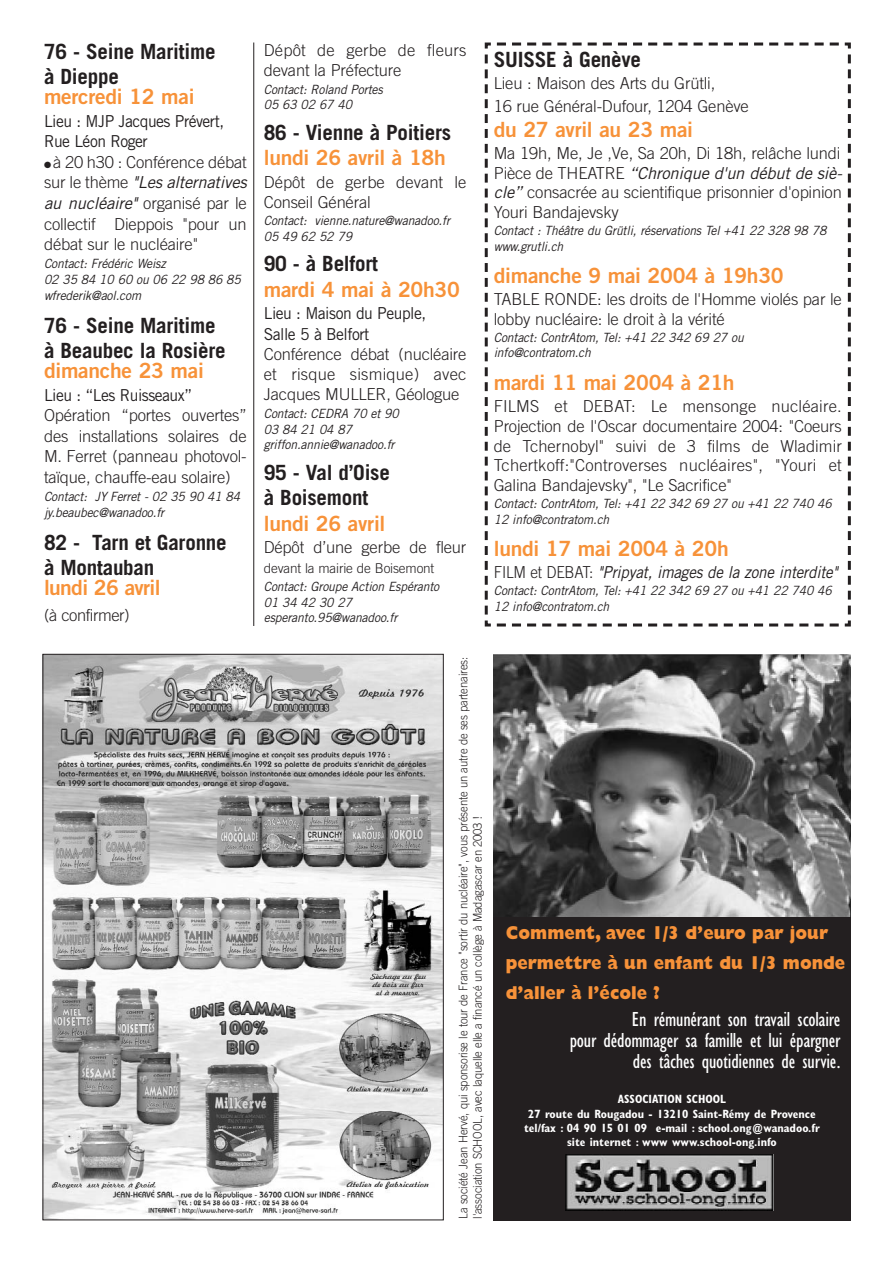
<style>
.page{position:relative;width:893px;height:1263px;background:#fff}
.page>*{position:absolute;margin:0;border:0;box-sizing:border-box;transform-origin:0 0}
.t1{font:700 21px/24.8px "Trade Gothic";letter-spacing:-.01em;color:#231f20}
.t2{font:21px "Trade Gothic Bold Two";letter-spacing:-.01em;color:#f79239}
.t3{font:condensed 21px/21px "Gill Sans";letter-spacing:-.01em;color:#fff;text-align:right}
.t4{font:21px "Trade Gothic Bold Two";letter-spacing:-.03em;color:#f79239}
.t5{font:800 18.75px/30px "Gill Sans";color:#f79239;scale:.9 1}
.t6{font:300 16.5px/19.8px "Trade Gothic";letter-spacing:-.01em;color:#231f20;text-align:justify}
.t7{font:16.5px/20.5px "Trade Gothic";letter-spacing:-.03em;color:#231f20;scale:.95 1}
.t8{font:italic 16.5px "Trade Gothic";letter-spacing:-.01em;color:#231f20;scale:.92 1}
.t9{font:300 16.5px "Trade Gothic";letter-spacing:-.03em;color:#231f20}
.t10{font:300 13.5px "Trade Gothic";letter-spacing:-.01em;color:#231f20}
.t11{font:italic 12.75px/15.8px "Trade Gothic";letter-spacing:-.01em;color:#231f20;scale:.95 1}
.t12{font:300 12px/14.4px "Trade Gothic";letter-spacing:-.01em;color:#231f20;scale:.94 1}
.t13{font:700 condensed 12px/14.4px "Gill Sans";color:#fff;text-align:center}
.s1{font-weight:400;font-style:italic}
.s2{font-weight:300;font-style:normal}
</style>
<div class="page">
<svg style="left:484px;top:42px;width:367px;height:585px"></svg>
<div style="left:493px;top:678px;width:357px;height:542px;background:#231f20"></div>
<img style="left:45px;top:656px;width:396px;height:562px">
<img style="left:493px;top:654px;width:357px;height:262px">
<img style="left:565px;top:1154px;width:208px;height:57px">
<hr style="left:253px;top:43px;width:1px;height:583px;background:#231f20">
<p class="t1" style="left:44px;top:41px;width:173px">76 - Seine Maritime à Dieppe</p>
<p class="t2" style="left:44px;top:89px;width:152px">mercredi 12 mai</p>
<p class="t7" style="left:44px;top:112px;width:191px">Lieu : MJP Jacques Prévert,<br>Rue Léon Roger</p>
<p class="t6" style="left:44px;top:153px;width:204px;line-height:20.5px">● à 20 h30 : Conférence débat sur le thème <span class="s1">"Les alternatives au nucléaire"</span> organisé par le collectif Dieppois "pour un débat sur le nucléaire"</p>
<p class="t11" style="left:44px;top:257px;width:209px">Contact: Frédéric Weisz<br>02 35 84 10 60 ou 06 22 98 86 85 wfrederik@aol.com</p>
<p class="t1" style="left:44px;top:315px;width:183px">76 - Seine Maritime à Beaubec la Rosière</p>
<p class="t2" style="left:44px;top:363px;width:161px">dimanche 23 mai</p>
<p class="t7" style="left:44px;top:386px;width:157px">Lieu : “Les Ruisseaux”</p>
<p class="t6" style="left:44px;top:407px;width:204px;line-height:20.5px">Opération “portes ouvertes” des installations solaires de M. Ferret (panneau photovol&shy;taïque, chauffe-eau solaire)</p>
<p class="t11" style="left:44px;top:489px;width:208px">Contact: JY Ferret - 02 35 90 41 84 jy.beaubec@wanadoo.fr</p>
<p class="t1" style="left:44px;top:532px;width:184px">82 - Tarn et Garonne à Montauban</p>
<p class="t4" style="left:44px;top:580px;width:118px">lundi 26 avril</p>
<p class="t9" style="left:44px;top:609px;width:87px">(à confirmer)</p>
<p class="t6" style="left:264px;top:41px;width:204px;line-height:20.2px">Dépôt de gerbe de fleurs devant la Préfecture</p>
<p class="t11" style="left:264px;top:82px;width:127px">Contact: Roland Portes<br>05 63 02 67 40</p>
<p class="t1" style="left:264px;top:122px;width:189px">86 - Vienne à Poitiers</p>
<p class="t2" style="left:264px;top:150px;width:183px">lundi 26 avril à 18h</p>
<p class="t6" style="left:264px;top:173px;width:204px;line-height:20.2px">Dépôt de gerbe devant le<br>Conseil Général</p>
<p class="t11" style="left:264px;top:214px;width:197px">Contact: vienne.nature@wanadoo.fr<br>05 49 62 52 79</p>
<p class="t1" style="left:264px;top:253px;width:116px">90 - à Belfort</p>
<p class="t2" style="left:264px;top:282px;width:198px">mardi 4 mai à 20h30</p>
<p class="t7" style="left:264px;top:305px;width:172px">Lieu : Maison du Peuple,<br>Salle 5 à Belfort</p>
<p class="t6" style="left:264px;top:345px;width:204px;line-height:20.2px">Conférence débat (nucléaire et risque sismique) avec Jacques MULLER, Géologue</p>
<p class="t11" style="left:264px;top:407px;width:144px">Contact: CEDRA 70 et 90<br>03 84 21 04 87 griffon.annie@wanadoo.fr</p>
<p class="t1" style="left:264px;top:461px;width:128px;line-height:25.7px">95 - Val d’Oise à Boisemont</p>
<p class="t2" style="left:264px;top:516px;width:123px">lundi 26 avril</p>
<p class="t6" style="left:264px;top:539px;width:204px">Dépôt d’une gerbe de fleur</p>
<p class="t10" style="left:264px;top:564px;width:172px">devant la mairie de Boisemont</p>
<p class="t11" style="left:264px;top:580px;width:186px">Contact: Groupe Action Espéranto<br>01 34 42 30 27 esperanto.95@wanadoo.fr</p>
<p class="t1" style="left:493px;top:49px;width:149px">SUISSE à Genève</p>
<p class="t6" style="left:493px;top:73px;width:256px;line-height:23.1px">Lieu : Maison des Arts du Grütli,<br>16 rue Général-Dufour, 1204 Genève</p>
<p class="t2" style="left:493px;top:122px;width:201px">du 27 avril au 23 mai</p>
<p class="t6" style="left:493px;top:144px;width:350px">Ma 19h, Me, Je ,Ve, Sa 20h, Di 18h, relâche lundi Pièce de THEATRE <span class="s1">“Chronique d'un début de siè&shy;cle”</span> consacrée au scientifique prisonnier d'opinion Youri Bandajevsky</p>
<p class="t11" style="left:493px;top:224px;width:351px;line-height:15.3px">Contact : Théâtre du Grütli, réservations Tel +41 22 328 98 78 www.grutli.ch</p>
<p class="t2" style="left:493px;top:268px;width:291px">dimanche 9 mai 2004 à 19h30</p>
<p class="t6" style="left:493px;top:291px;width:349px">TABLE RONDE: les droits de l'Homme violés par le lobby nucléaire: le droit à la vérité</p>
<p class="t11" style="left:493px;top:331px;width:265px;line-height:15.3px">Contact: ContrAtom, Tel: +41 22 342 69 27 ou info@contratom.ch</p>
<p class="t2" style="left:493px;top:375px;width:242px">mardi 11 mai 2004 à 21h</p>
<p class="t6" style="left:493px;top:398px;width:349px">FILMS et DEBAT: Le mensonge nucléaire.<br>Projection de l'Oscar documentaire 2004: "Coeurs de Tchernobyl" suivi de 3 films de Wladimir Tchertkoff:"Controverses nucléaires", "Youri et Galina Bandajevsky", "Le Sacrifice"</p>
<p class="t11" style="left:493px;top:497px;width:357px;line-height:15.3px">Contact: ContrAtom, Tel: +41 22 342 69 27 ou +41 22 740 46<br>12 info@contratom.ch</p>
<p class="t2" style="left:493px;top:541px;width:236px">lundi 17 mai 2004 à 20h</p>
<p class="t8" style="left:493px;top:566px;width:375px"><span class="s2">FILM et DEBAT:</span> "Pripyat, images de la zone interdite"</p>
<p class="t11" style="left:493px;top:584px;width:357px;line-height:15.3px">Contact: ContrAtom, Tel: +41 22 342 69 27 ou +41 22 740 46<br>12 info@contratom.ch</p>
<p class="t12" style="left:457px;top:1219px;width:599px;rotate:-90deg">La société Jean Hervé, qui sponsorise le tour de France "sortir du nucléaire", vous présente un autre de ses partenaires: l'association SCHOOL, avec laquelle elle a financé un collège à Madagascar en 2003 !</p>
<p class="t5" style="left:505px;top:919px;width:379px">Comment, avec 1/3 d’euro par jour permettre à un enfant du 1/3 monde d’aller à l’école ?</p>
<p class="t3" style="left:569px;top:1011px;width:272px">En rémunérant son travail scolaire<br>pour dédommager sa famille et lui épargner des tâches quotidiennes de survie.</p>
<p class="t13" style="left:524px;top:1093px;width:297px">ASSOCIATION SCHOOL<br>27 route du Rougadou - 13210 Saint-Rémy de Provence tel/fax : 04 90 15 01 09 e-mail : school.ong@wanadoo.fr site internet : www www.school-ong.info</p>
</div>
